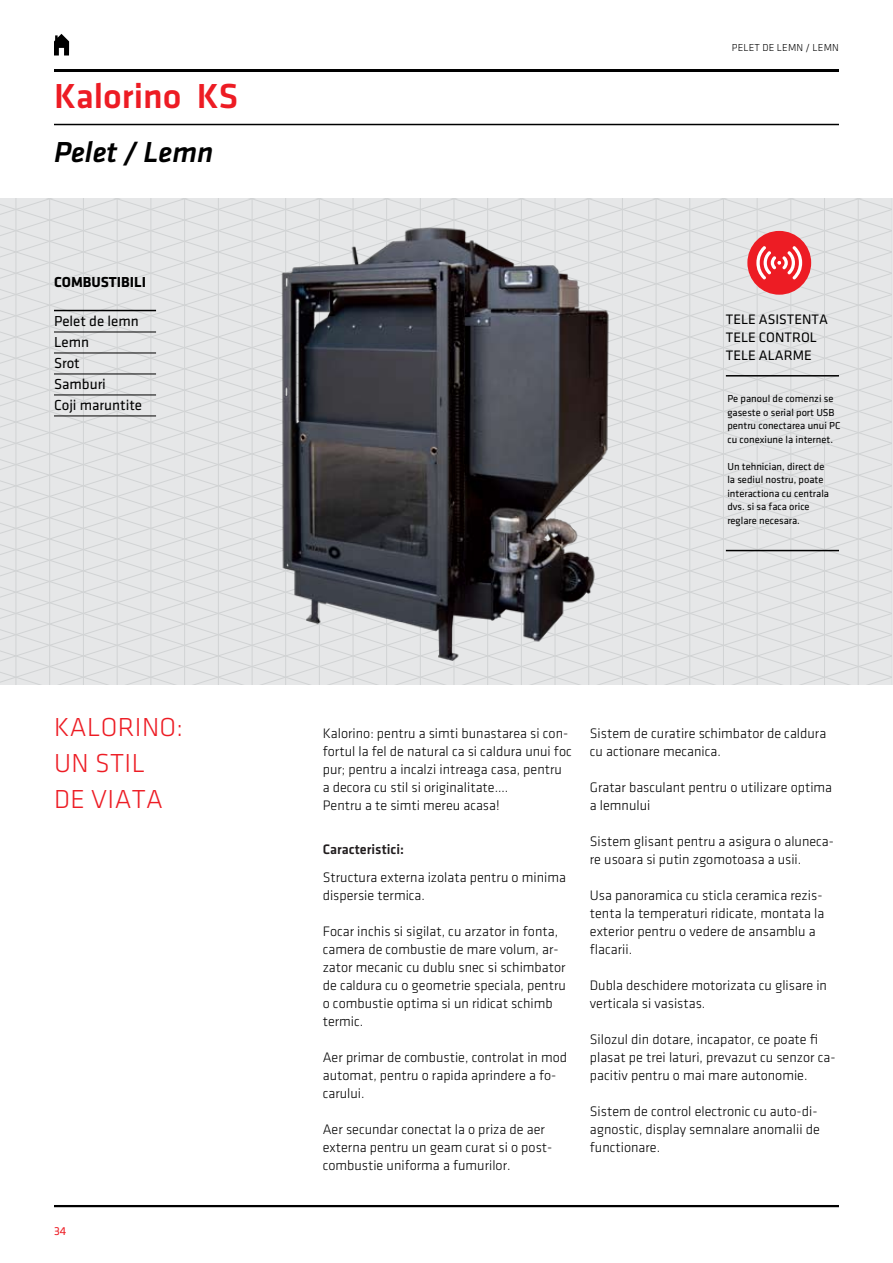
<style>
.page{position:relative;width:893px;height:1263px;background:#fff}
.page>*{position:absolute;margin:0;border:0;box-sizing:border-box;transform-origin:0 0}
.t1{font:500 36px "Klavika";color:#ed1c24}
.t2{font:30px "Klavika Medium Italic OSF";color:#000}
.t3{font:27px/36px "Klavika Light OSF";letter-spacing:.015em;color:#ed1c24}
.t4{font:15px/21px "Klavika Regular OSF";color:#000}
.t5{font:700 15px "Klavika";color:#000}
.t6{font:300 14.25px/18px "Klavika";color:#000}
.t7{font:14.25px/18px "Klavika Regular OSF";color:#000}
.t8{font:500 14.25px "Klavika";color:#211d1e}
.t9{font:12px "Klavika";color:#ed1c24}
.t10{font:10.5px/13.5px "Klavika Regular OSF";color:#000}
.t11{font:300 10.5px "Klavika";letter-spacing:.015em;color:#000}
</style>
<div class="page">
<svg style="left:0;top:660px;width:892px;height:22px;background:#e3e4e5"></svg>
<svg style="left:0;top:639px;width:892px;height:21px;background:#e3e4e5"></svg>
<svg style="left:0;top:618px;width:892px;height:21px;background:#e3e4e5"></svg>
<svg style="left:0;top:597px;width:892px;height:21px;background:#e3e4e5"></svg>
<svg style="left:0;top:575px;width:892px;height:22px;background:#e3e4e5"></svg>
<svg style="left:0;top:554px;width:892px;height:21px;background:#e3e4e5"></svg>
<svg style="left:0;top:533px;width:892px;height:21px;background:#e2e3e4"></svg>
<svg style="left:0;top:512px;width:892px;height:21px;background:#e3e4e5"></svg>
<svg style="left:0;top:490px;width:892px;height:22px;background:#e3e4e5"></svg>
<svg style="left:0;top:469px;width:892px;height:21px;background:#e3e4e5"></svg>
<svg style="left:0;top:448px;width:892px;height:21px;background:#e3e4e5"></svg>
<svg style="left:0;top:427px;width:892px;height:21px;background:#e3e4e5"></svg>
<svg style="left:0;top:405px;width:892px;height:22px;background:#e2e3e4"></svg>
<svg style="left:0;top:384px;width:892px;height:21px;background:#e2e3e4"></svg>
<svg style="left:0;top:363px;width:892px;height:21px;background:#e1e2e3"></svg>
<svg style="left:0;top:342px;width:892px;height:21px;background:#e2e3e4"></svg>
<svg style="left:0;top:320px;width:892px;height:22px;background:#e2e3e4"></svg>
<svg style="left:0;top:299px;width:892px;height:21px;background:#e2e3e4"></svg>
<svg style="left:0;top:280px;width:892px;height:19px;background:#e3e4e5"></svg>
<hr style="left:16px;top:198px;width:1px;height:486px;background:#d1d3d4">
<hr style="left:49px;top:198px;width:1px;height:486px;background:#d1d3d4">
<hr style="left:83px;top:198px;width:1px;height:486px;background:#d1d3d4">
<hr style="left:117px;top:198px;width:1px;height:486px;background:#d1d3d4">
<hr style="left:151px;top:198px;width:1px;height:486px;background:#d1d3d4">
<hr style="left:184px;top:198px;width:1px;height:486px;background:#d1d3d4">
<hr style="left:218px;top:198px;width:1px;height:486px;background:#d1d3d4">
<hr style="left:252px;top:198px;width:1px;height:486px;background:#d1d3d4">
<hr style="left:285px;top:198px;width:1px;height:486px;background:#d1d3d4">
<hr style="left:319px;top:198px;width:1px;height:486px;background:#d1d3d4">
<hr style="left:353px;top:198px;width:1px;height:486px;background:#d1d3d4">
<hr style="left:386px;top:198px;width:1px;height:486px;background:#d1d3d4">
<hr style="left:420px;top:198px;width:1px;height:486px;background:#d1d3d4">
<hr style="left:454px;top:198px;width:1px;height:486px;background:#d1d3d4">
<hr style="left:487px;top:198px;width:1px;height:486px;background:#d1d3d4">
<hr style="left:521px;top:198px;width:1px;height:486px;background:#d1d3d4">
<hr style="left:555px;top:198px;width:1px;height:486px;background:#d1d3d4">
<hr style="left:588px;top:198px;width:1px;height:486px;background:#d1d3d4">
<hr style="left:622px;top:198px;width:1px;height:486px;background:#d1d3d4">
<hr style="left:656px;top:198px;width:1px;height:486px;background:#d1d3d4">
<hr style="left:689px;top:198px;width:1px;height:486px;background:#d1d3d4">
<hr style="left:723px;top:198px;width:1px;height:486px;background:#d1d3d4">
<hr style="left:757px;top:198px;width:1px;height:486px;background:#d1d3d4">
<hr style="left:790px;top:198px;width:1px;height:486px;background:#d1d3d4">
<hr style="left:824px;top:198px;width:1px;height:486px;background:#d1d3d4">
<hr style="left:858px;top:198px;width:1px;height:486px;background:#d1d3d4">
<hr style="left:892px;top:198px;width:1px;height:486px;background:#d1d3d4">
<img style="left:277px;top:280px;width:337px;height:382px">
<hr style="left:54px;top:124px;width:785px;height:1px;background:#000">
<svg style="left:54px;top:34px;width:15px;height:21px"></svg>
<hr style="left:54px;top:310px;width:102px;height:1px;background:#000">
<hr style="left:54px;top:332px;width:102px;height:1px;background:#000">
<hr style="left:54px;top:353px;width:102px;height:1px;background:#000">
<hr style="left:54px;top:374px;width:102px;height:1px;background:#000">
<hr style="left:54px;top:395px;width:102px;height:1px;background:#000">
<hr style="left:54px;top:416px;width:102px;height:1px;background:#000">
<hr style="left:726px;top:375px;width:113px;height:1px;background:#000">
<hr style="left:726px;top:550px;width:113px;height:1px;background:#000">
<div style="left:747px;top:231px;width:64px;height:64px;background:#ed1c24;border-radius:50%"></div>
<svg style="left:0;top:198px;width:892px;height:82px;background:#d4cfd1"></svg>
<hr style="left:54px;top:69px;width:785px;height:3px;background:#000">
<hr style="left:54px;top:1205px;width:785px;height:2px;background:#000">
<h1 class="t1" style="left:54px;top:77px;width:186px">Kalorino KS</h1>
<h2 class="t2" style="left:54px;top:136px;width:161px">Pelet / Lemn</h2>
<p class="t5" style="left:54px;top:274px;width:94px">COMBUSTIBILI</p>
<p class="t4" style="left:54px;top:311px;width:90px">Pelet de lemn<br>Lemn<br>Srot<br>Samburi<br>Coji maruntite</p>
<h3 class="t3" style="left:54px;top:709px;width:130px">KALORINO:<br>UN STIL<br>DE VI ATA</h3>
<p class="t9" style="left:54px;top:1225px;width:14px">34</p>
<p class="t11" style="left:732px;top:42px;width:109px">pelet de lemn / lemn</p>
<p class="t7" style="left:726px;top:310px;width:103px">TELE ASISTENTA<br>TELE CONTROL<br>TELE ALARME</p>
<p class="t10" style="left:727px;top:392px;width:115px">Pe panoul de comenzi se gaseste o serial port USB pentru conectarea unui PC cu conexiune la internet.</p>
<p class="t10" style="left:727px;top:460px;width:103px">Un tehnician, direct de la sediul nostru, poate interactiona cu centrala dvs. si sa faca orice reglare necesara.</p>
<p class="t6" style="left:323px;top:724px;width:251px">Kalorino: pentru a simti bunastarea si con&shy;fortul la fel de natural ca si caldura unui foc pur; pentru a incalzi intreaga casa, pentru a decora cu stil si originalitate….<br>Pentru a te simti mereu acasa!</p>
<p class="t8" style="left:323px;top:841px;width:83px">Caracteristici:</p>
<p class="t6" style="left:323px;top:868px;width:245px">Structura externa izolata pentru o minima dispersie termica.</p>
<p class="t6" style="left:323px;top:922px;width:245px">Focar inchis si sigilat, cu arzator in fonta, camera de combustie de mare volum, ar&shy;zator mecanic cu dublu snec si schimbator de caldura cu o geometrie speciala, pentru o combustie optima si un ridicat schimb termic.</p>
<p class="t6" style="left:323px;top:1048px;width:246px">Aer primar de combustie, controlat in mod automat, pentru o rapida aprindere a fo&shy;carului.</p>
<p class="t6" style="left:323px;top:1120px;width:231px">Aer secundar conectat la o priza de aer externa pentru un geam curat si o post&shy;combustie uniforma a fumurilor.</p>
<p class="t6" style="left:590px;top:724px;width:238px">Sistem de curatire schimbator de caldura cu actionare mecanica.</p>
<p class="t6" style="left:590px;top:778px;width:244px">Gratar basculant pentru o utilizare optima a lemnului</p>
<p class="t6" style="left:590px;top:832px;width:246px">Sistem glisant pentru a asigura o aluneca&shy;re usoara si putin zgomotoasa a usii.</p>
<p class="t6" style="left:590px;top:886px;width:236px">Usa panoramica cu sticla ceramica rezis&shy;tenta la temperaturi ridicate, montata la exterior pentru o vedere de ansamblu a flacarii.</p>
<p class="t6" style="left:590px;top:976px;width:239px">Dubla deschidere motorizata cu glisare in verticala si vasistas.</p>
<p class="t6" style="left:590px;top:1030px;width:247px">Silozul din dotare, incapator, ce poate fi plasat pe trei laturi, prevazut cu senzor ca&shy;pacitiv pentru o mai mare autonomie.</p>
<p class="t6" style="left:590px;top:1102px;width:232px">Sistem de control electronic cu auto-di&shy;agnostic, display semnalare anomalii de functionare.</p>
</div>
